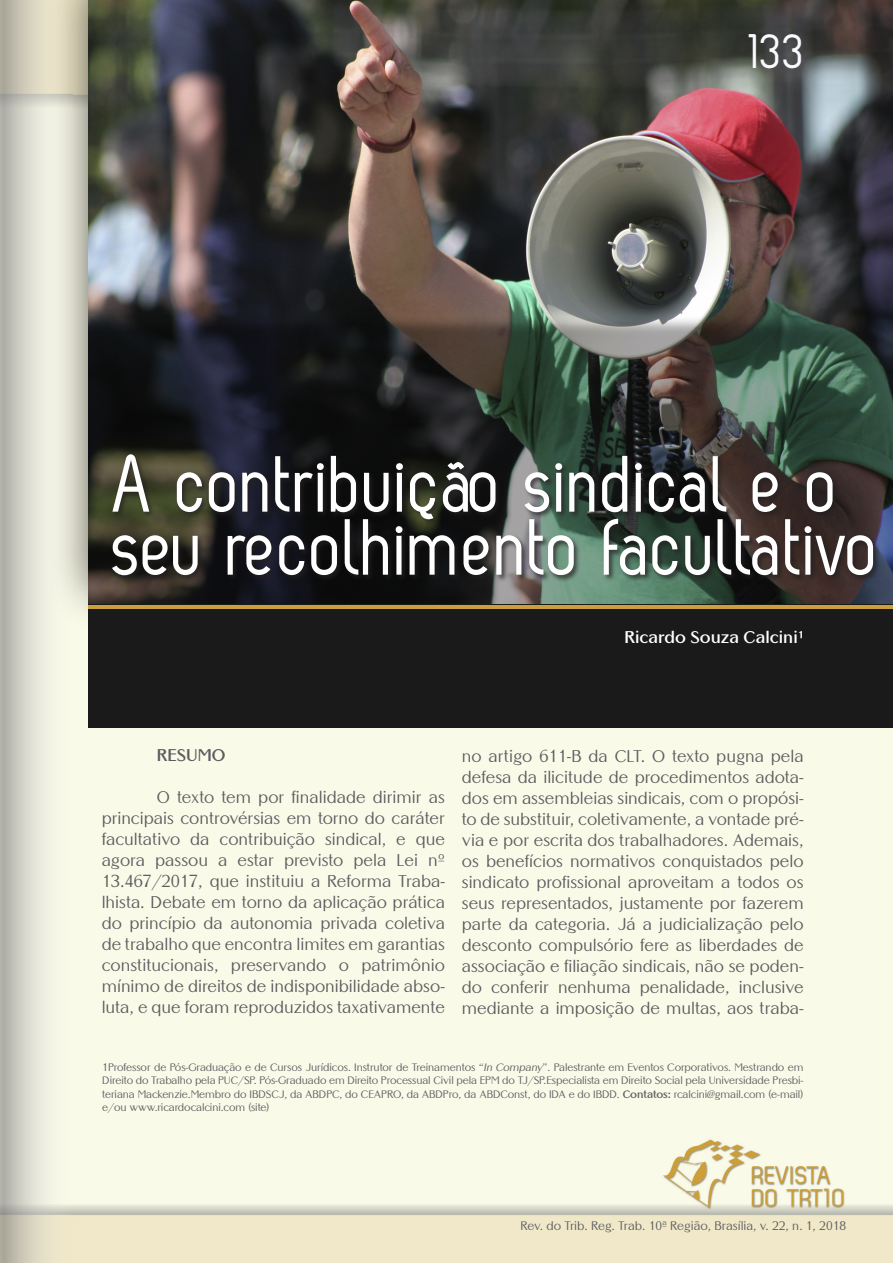
<style>
.page{position:relative;width:893px;height:1263px;background:#fff}
.page>*{position:absolute;margin:0;border:0;box-sizing:border-box;transform-origin:0 0}
.TITULO{font:81px/63px "Zag";color:#fff}
.t1{font:49.5px "Zag";color:#f9fcfe}
.TEXTO_GERAL{font:16.5px/21px "Altrincham";color:#5c5c5f;text-align:justify}
.SUBTITULO_01{font:700 16.5px "Altrincham";color:#fff}
.TEXTO_GERAL-2{font:700 16.5px "Altrincham";color:#5c5c5f}
.t2{font:12px "Altrincham";color:#5c5c5f}
.RODAPE{font:10.5px/13.5px "Altrincham";letter-spacing:-.01em;color:#5c5c5f;text-align:justify}
.s1{font-style:italic}
.s2{font-weight:700}
</style>
<div class="page">
<img style="left:89px;top:727px;width:804px;height:536px">
<img style="left:0;top:0;width:89px;height:1263px">
<div style="left:46px;top:0;width:847px;height:632px;background:#231f20;opacity:.75"></div>
<div style="left:89px;top:0;width:804px;height:706px;background:#231f20;opacity:.41"></div>
<div style="left:89px;top:605px;width:804px;height:122px;background:#1a1a1a"></div>
<hr style="left:89px;top:605px;width:804px;height:4px;background:#cb9f3c">
<div style="left:111px;top:453px;width:769px;height:130px;background:#231f20;opacity:.75"></div>
<p class="t1" style="left:750px;top:24px;width:57px">133</p>
<p class="TITULO" style="left:113px;top:452px;width:769px">A contribuição sindical e o seu recolhimento facultativo</p>
<p class="SUBTITULO_01" style="left:624px;top:627px;width:181px">Ricardo Souza Calcini¹</p>
<p class="TEXTO_GERAL-2" style="left:157px;top:745px;width:70px">RESUMO</p>
<p class="TEXTO_GERAL" style="left:102px;top:787px;width:345px;text-indent:55px">O texto tem por finalidade dirimir as principais controvérsias em torno do caráter facultativo da contribuição sindical, e que agora passou a estar previsto pela Lei nº 13.467/2017, que instituiu a Reforma Traba&shy;lhista. Debate em torno da aplicação prática do princípio da autonomia privada coletiva de trabalho que encontra limites em garantias constitucionais, preservando o patrimônio mínimo de direitos de indisponibilidade abso&shy;luta, e que foram reproduzidos taxativamente</p>
<p class="TEXTO_GERAL" style="left:462px;top:745px;width:343px">no artigo 611-B da CLT. O texto pugna pela defesa da ilicitude de procedimentos adota&shy;dos em assembleias sindicais, com o propósi&shy;to de substituir, coletivamente, a vontade pré&shy;via e por escrita dos trabalhadores. Ademais, os benefícios normativos conquistados pelo sindicato profissional aproveitam a todos os seus representados, justamente por fazerem parte da categoria. Já a judicialização pelo desconto compulsório fere as liberdades de associação e filiação sindicais, não se poden&shy;do conferir nenhuma penalidade, inclusive mediante a imposição de multas, aos traba-</p>
<p class="RODAPE" style="left:102px;top:1060px;width:703px">1Professor de Pós-Graduação e de Cursos Jurídicos. Instrutor de Treinamentos “<span class="s1">In Company</span>”. Palestrante em Eventos Corporativos. Mestrando em Direito do Trabalho pela PUC/SP. Pós-Graduado em Direito Processual Civil pela EPM do TJ/SP.Especialista em Direito Social pela Universidade Presbi&shy;teriana Mackenzie.Membro do IBDSCJ, da ABDPC, do CEAPRO, da ABDPro, da ABDConst, do IDA e do IBDD. <span class="s2">Contatos:</span> rcalcini@gmail.com (e-mail) e/ou www.ricardocalcini.com (site)</p>
<p class="t2" style="left:520px;top:1218px;width:327px">Rev. do Trib. Reg. Trab. 10ª Região, Brasília, v. 22, n. 1, 2018</p>
</div>
